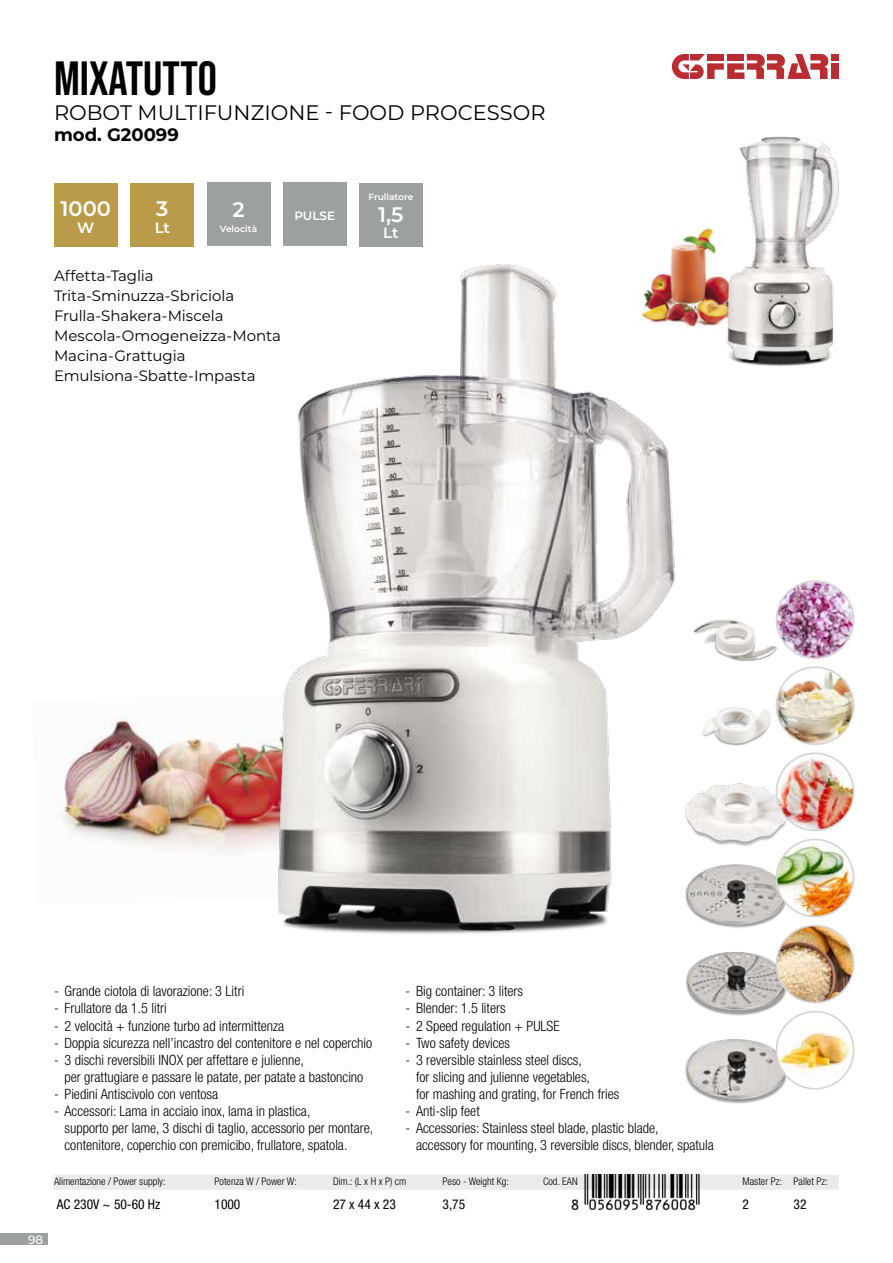
<style>
.page{position:relative;width:893px;height:1263px;background:#fff}
.page>*{position:absolute;margin:0;border:0;box-sizing:border-box;transform-origin:0 0}
.t1{font:48px "Bebas Neue";color:#000}
.t2{font:21px "Montserrat";color:#000}
.t3{font:600 21px "Montserrat";color:#fff}
.t4{font:700 18px "Montserrat";color:#000}
.t5{font:15px/20px "Montserrat";letter-spacing:-.005em;color:#000}
.t6{font:600 15px "Montserrat";color:#fff}
.t7{font:300 condensed 14.25px/17.1px "Helvetica Neue LT Std";color:#000}
.t8{font:condensed 13.5px "Helvetica Neue LT Std";color:#000}
.t9{font:600 12px "Montserrat";letter-spacing:-.005em;color:#fff}
.t10{font:500 12px "Montserrat";color:#fff}
.t11{font:300 condensed 10.5px "Helvetica Neue LT Std";color:#000}
.t12{font:600 9px "Montserrat";color:#fff}
</style>
<div class="page">
<div style="left:0;top:1233px;width:48px;height:12px;background:#9da0a1"></div>
<div style="left:831px;top:63px;width:8px;height:16px;background:#b92c32"></div>
<div style="left:831px;top:54px;width:8px;height:6px;background:#b92c32"></div>
<svg style="left:672px;top:54px;width:156px;height:25px"></svg>
<img style="left:671px;top:235px;width:21px;height:15px">
<img style="left:692px;top:136px;width:147px;height:230px">
<img style="left:60px;top:716px;width:138px;height:135px">
<img style="left:198px;top:250px;width:523px;height:684px">
<img style="left:685px;top:1039px;width:106px;height:65px">
<img style="left:686px;top:940px;width:101px;height:76px">
<img style="left:678px;top:849px;width:117px;height:85px">
<img style="left:681px;top:588px;width:104px;height:104px">
<img style="left:672px;top:765px;width:124px;height:83px">
<img style="left:693px;top:692px;width:85px;height:57px">
<img style="left:776px;top:581px;width:78px;height:77px;border-radius:39px">
<div style="left:776px;top:580px;width:78px;height:79px;border:2px solid #d6d6d6;border-radius:50%"></div>
<img style="left:776px;top:667px;width:78px;height:77px;border-radius:39px">
<div style="left:776px;top:666px;width:78px;height:79px;border:2px solid #d6d6d6;border-radius:50%"></div>
<img style="left:776px;top:753px;width:78px;height:77px;border-radius:39px">
<div style="left:776px;top:752px;width:78px;height:79px;border:2px solid #d6d6d6;border-radius:50%"></div>
<img style="left:776px;top:839px;width:77px;height:68px">
<img style="left:793px;top:868px;width:61px;height:48px">
<div style="left:776px;top:838px;width:78px;height:79px;border:2px solid #d6d6d6;border-radius:50%"></div>
<img style="left:776px;top:925px;width:78px;height:78px;border-radius:39px">
<div style="left:776px;top:925px;width:78px;height:78px;border:2px solid #d6d6d6;border-radius:50%"></div>
<img style="left:776px;top:1025px;width:78px;height:55px">
<div style="left:776px;top:1011px;width:78px;height:78px;border:2px solid #d6d6d6;border-radius:50%"></div>
<div style="left:54px;top:1175px;width:785px;height:15px;background:#ebebeb"></div>
<div style="left:54px;top:183px;width:64px;height:63px;background:#b99b49"></div>
<div style="left:131px;top:183px;width:63px;height:63px;background:#b99b49"></div>
<div style="left:359px;top:183px;width:64px;height:63px;background:#9da0a1"></div>
<div style="left:207px;top:183px;width:63px;height:63px;background:#9da0a1"></div>
<div style="left:283px;top:183px;width:63px;height:63px;background:#9da0a1"></div>
<img style="left:571px;top:1175px;width:129px;height:36px">
<h1 class="t1" style="left:54px;top:51px;width:164px">MIXATUTTO</h1>
<h2 class="t2" style="left:54px;top:98px;width:493px">ROBOT MULTIFUNZIONE - FOOD PROCESSOR</h2>
<p class="t4" style="left:54px;top:122px;width:126px">mod. G20099</p>
<h2 class="t3" style="left:61px;top:194px;width:52px">1000</h2>
<p class="t6" style="left:77px;top:217px;width:19px">W</p>
<h2 class="t3" style="left:156px;top:194px;width:14px">3</h2>
<p class="t6" style="left:155px;top:217px;width:17px">Lt</p>
<h2 class="t3" style="left:232px;top:195px;width:14px">2</h2>
<p class="t12" style="left:220px;top:222px;width:39px">Velocità</p>
<p class="t5" style="left:54px;top:265px;width:228px">Affetta-Taglia<br>Trita-Sminuzza-Sbriciola<br>Frulla-Shakera-Miscela<br>Mescola-Omogeneizza-Monta<br>Macina-Grattugia<br>Emulsiona-Sbatte-Impasta</p>
<p class="t9" style="left:294px;top:207px;width:42px">PULSE</p>
<p class="t12" style="left:368px;top:191px;width:46px">Frullatore</p>
<h2 class="t3" style="left:378px;top:199px;width:27px">1,5</h2>
<p class="t6" style="left:383px;top:222px;width:17px">Lt</p>
<p class="t10" style="left:28px;top:1231px;width:17px">98</p>
<p class="t7" style="left:54px;top:983px;width:192px">- Grande ciotola di lavorazione: 3 Litri</p>
<p class="t7" style="left:54px;top:1000px;width:114px">- Frullatore da 1.5 litri</p>
<p class="t7" style="left:54px;top:1017px;width:232px">- 2 velocità + funzione turbo ad intermittenza</p>
<p class="t7" style="left:54px;top:1034px;width:320px">- Doppia sicurezza nell’incastro del contenitore e nel coperchio</p>
<p class="t7" style="left:65px;top:1051px;width:300px;text-indent:-11px">- 3 dischi reversibili INOX per affettare e julienne,<br>per grattugiare e passare le patate, per patate a bastoncino</p>
<p class="t7" style="left:54px;top:1085px;width:166px">- Piedini Antiscivolo con ventosa</p>
<p class="t7" style="left:65px;top:1102px;width:310px;text-indent:-11px">- Accessori: Lama in acciaio inox, lama in plastica,<br>supporto per lame, 3 dischi di taglio, accessorio per montare, contenitore, coperchio con premicibo, frullatore, spatola.</p>
<p class="t7" style="left:405px;top:983px;width:119px">- Big container: 3 liters</p>
<p class="t7" style="left:405px;top:1000px;width:102px">- Blender: 1.5 liters</p>
<p class="t7" style="left:405px;top:1017px;width:156px">- 2 Speed regulation + PULSE</p>
<p class="t7" style="left:405px;top:1034px;width:106px">- Two safety devices</p>
<p class="t7" style="left:416px;top:1051px;width:205px;text-indent:-11px">- 3 reversible stainless steel discs,<br>for slicing and julienne vegetables,<br>for mashing and grating, for French fries</p>
<p class="t7" style="left:405px;top:1102px;width:76px">- Anti-slip feet</p>
<p class="t7" style="left:416px;top:1119px;width:299px;text-indent:-11px">- Accessories: Stainless steel blade, plastic blade,<br>accessory for mounting, 3 reversible discs, blender, spatula</p>
<p class="t11" style="left:54px;top:1176px;width:113px">Alimentazione / Power supply:</p>
<p class="t11" style="left:215px;top:1176px;width:84px">Potenza W / Power W:</p>
<p class="t11" style="left:333px;top:1176px;width:75px">Dim.: (L x H x P) cm</p>
<p class="t11" style="left:443px;top:1176px;width:68px">Peso - Weight Kg:</p>
<p class="t11" style="left:543px;top:1176px;width:36px">Cod. EAN</p>
<p class="t11" style="left:743px;top:1176px;width:87px">Master Pz: Pallet Pz:</p>
<p class="t8" style="left:57px;top:1196px;width:105px">AC 230V ~ 50-60 Hz</p>
<p class="t8" style="left:215px;top:1196px;width:27px">1000</p>
<p class="t8" style="left:333px;top:1196px;width:64px">27 x 44 x 23</p>
<p class="t8" style="left:443px;top:1196px;width:24px">3,75</p>
<p class="t8" style="left:742px;top:1196px;width:8px">2</p>
<p class="t8" style="left:794px;top:1196px;width:14px">32</p>
</div>
